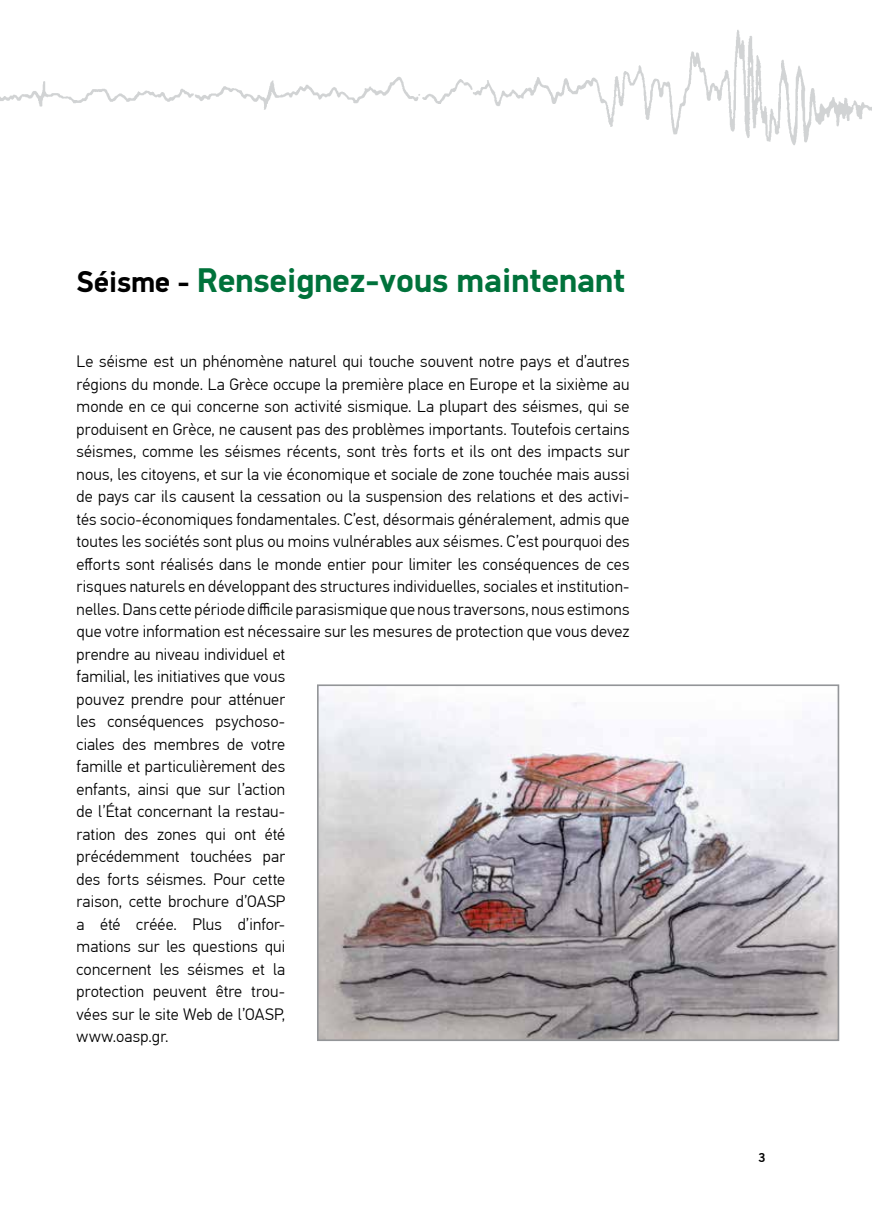
<style>
.page{position:relative;width:872px;height:1212px;background:#fff}
.page>*{position:absolute;margin:0;border:0;box-sizing:border-box;transform-origin:0 0}
.t1{font:700 34.5px "PF Din Display";color:#00723b}
.t2{font:300 16.5px/22.5px "PF Din Text Pro";letter-spacing:.01em;color:#000}
.t3{font:700 12px "News Gothic BT";color:#000}
.s1{font-size:30px;color:#000}
</style>
<div class="page">
<img style="left:0;top:30px;width:872px;height:115px">
<img style="left:320px;top:696px;width:516px;height:342px">
<div style="left:317px;top:684px;width:522px;height:357px;border:2px solid #939598"></div>
<h1 class="t1" style="left:77px;top:259px;width:550px"><span class="s1">Séisme -</span> Renseignez-vous maintenant</h1>
<p class="t2" style="left:77px;top:350px;width:554px">Le séisme est un phénomène naturel qui touche souvent notre pays et d’autres régions du monde. La Grèce occupe la première place en Europe et la sixième au monde en ce qui concerne son activité sismique. La plupart des séismes, qui se produisent en Grèce, ne causent pas des problèmes importants. Toutefois certains séismes, comme les séismes récents, sont très forts et ils ont des impacts sur nous, les citoyens, et sur la vie économique et sociale de zone touchée mais aussi de pays car ils causent la cessation ou la suspension des relations et des activi&shy;tés socio-économiques fondamentales. C’est, désormais généralement, admis que toutes les sociétés sont plus ou moins vulnérables aux séismes. C’est pourquoi des efforts sont réalisés dans le monde entier pour limiter les conséquences de ces risques naturels en développant des structures individuelles, sociales et institution&shy;nelles. Dans cette période difficile parasismique que nous traversons, nous estimons que votre information est nécessaire sur les mesures de protection que vous devez prendre au niveau individuel et<br>familial, les initiatives que vous<br>pouvez prendre pour atténuer<br>les conséquences psychoso-<br>ciales des membres de votre<br>famille et particulièrement des<br>enfants, ainsi que sur l’action<br>de l’État concernant la restau-<br>ration des zones qui ont été<br>précédemment touchées par<br>des forts séismes. Pour cette<br>raison, cette brochure d’OASP<br>a été créée. Plus d’infor-<br>mations sur les questions qui<br>concernent les séismes et la<br>protection peuvent être trou-<br>vées sur le site Web de l’OASP,<br>www.oasp.gr.</p>
<p class="t3" style="left:758px;top:1151px;width:9px">3</p>
</div>
